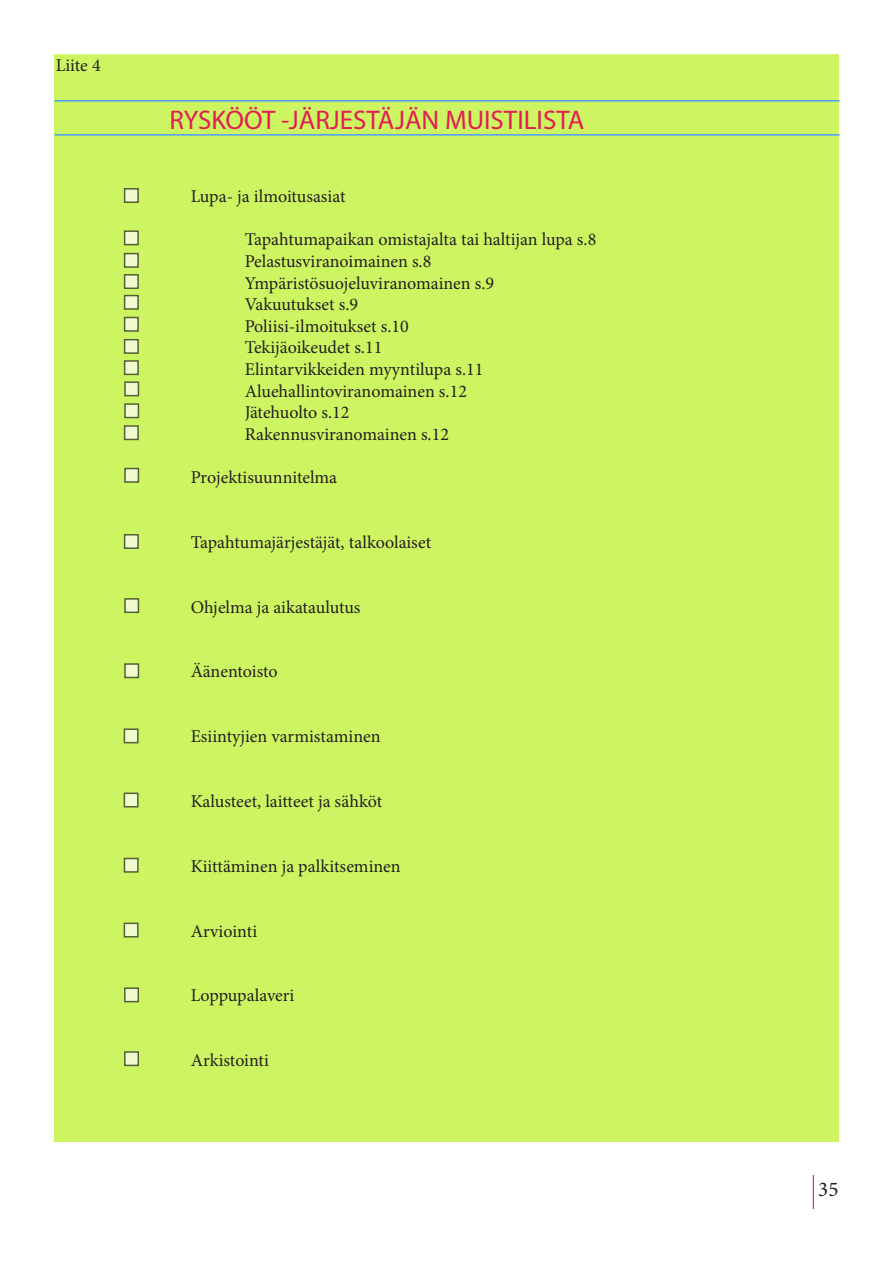
<style>
.page{position:relative;width:893px;height:1263px;background:#fff}
.page>*{position:absolute;margin:0;border:0;box-sizing:border-box;transform-origin:0 0}
.t1{font:27px "Myriad Pro";color:#e41c55}
.t2{font:21px "Minion Pro";color:#231f20}
.t3{font:18px/21.6px "Minion Pro";letter-spacing:-.005em;color:#231f20}
</style>
<div class="page">
<hr style="left:813px;top:1175px;width:1px;height:34px;background:#e41c55">
<div style="left:54px;top:54px;width:785px;height:1088px;background:#cdf562"></div>
<hr style="left:55px;top:100px;width:785px;height:2px;background:#4e9dff">
<hr style="left:55px;top:134px;width:785px;height:2px;background:#4e9dff">
<div style="left:125px;top:189px;width:13px;height:13px;background:#effbce"></div>
<svg style="left:125px;top:231px;width:13px;height:14px"></svg>
<div style="left:125px;top:275px;width:13px;height:13px;background:#effbce"></div>
<div style="left:125px;top:296px;width:13px;height:13px;background:#effbce"></div>
<svg style="left:125px;top:317px;width:13px;height:14px"></svg>
<div style="left:125px;top:340px;width:13px;height:13px;background:#effbce"></div>
<div style="left:125px;top:361px;width:13px;height:13px;background:#effbce"></div>
<svg style="left:125px;top:382px;width:13px;height:14px"></svg>
<svg style="left:125px;top:404px;width:13px;height:14px"></svg>
<div style="left:125px;top:426px;width:13px;height:13px;background:#effbce"></div>
<div style="left:125px;top:599px;width:13px;height:13px;background:#effbce"></div>
<div style="left:125px;top:664px;width:13px;height:13px;background:#effbce"></div>
<svg style="left:124px;top:729px;width:14px;height:14px"></svg>
<svg style="left:124px;top:793px;width:14px;height:14px"></svg>
<svg style="left:124px;top:858px;width:14px;height:14px"></svg>
<svg style="left:124px;top:923px;width:14px;height:14px"></svg>
<div style="left:125px;top:1052px;width:13px;height:13px;background:#effbce"></div>
<svg style="left:125px;top:988px;width:13px;height:14px"></svg>
<svg style="left:125px;top:468px;width:13px;height:14px"></svg>
<div style="left:125px;top:535px;width:13px;height:13px;background:#effbce"></div>
<div style="left:125px;top:254px;width:13px;height:13px;background:#effbce"></div>
<p class="t3" style="left:56px;top:55px;width:46px">Liite 4</p>
<h1 class="t1" style="left:170px;top:103px;width:416px">RYSKÖÖT -JÄRJESTÄJÄN MUISTILISTA</h1>
<p class="t3" style="left:191px;top:186px;width:156px">Lupa- ja ilmoitusasiat</p>
<p class="t3" style="left:245px;top:229px;width:353px">Tapahtumapaikan omistajalta tai haltijan lupa s.8<br>Pelastusviranoimainen s.8<br>Ympäristösuojeluviranomainen s.9<br>Vakuutukset s.9<br>Poliisi-ilmoitukset s.10<br>Tekijäoikeudet s.11<br>Elintarvikkeiden myyntilupa s.11<br>Aluehallintoviranomainen s.12<br>Jätehuolto s.12<br>Rakennusviranomainen s.12</p>
<p class="t3" style="left:191px;top:467px;width:148px">Projektisuunnitelma</p>
<p class="t3" style="left:191px;top:531px;width:242px">Tapahtumajärjestäjät, talkoolaiset</p>
<p class="t3" style="left:191px;top:596px;width:171px">Ohjelma ja aikataulutus</p>
<p class="t3" style="left:191px;top:661px;width:89px">Äänentoisto</p>
<p class="t3" style="left:191px;top:726px;width:191px">Esiintyjien varmistaminen</p>
<p class="t3" style="left:191px;top:791px;width:193px">Kalusteet, laitteet ja sähköt</p>
<p class="t3" style="left:191px;top:855px;width:212px">Kiittäminen ja palkitseminen</p>
<p class="t3" style="left:191px;top:920px;width:68px">Arviointi</p>
<p class="t3" style="left:191px;top:985px;width:105px">Loppupalaveri</p>
<p class="t3" style="left:191px;top:1050px;width:80px">Arkistointi</p>
<p class="t2" style="left:818px;top:1175px;width:22px">35</p>
</div>
